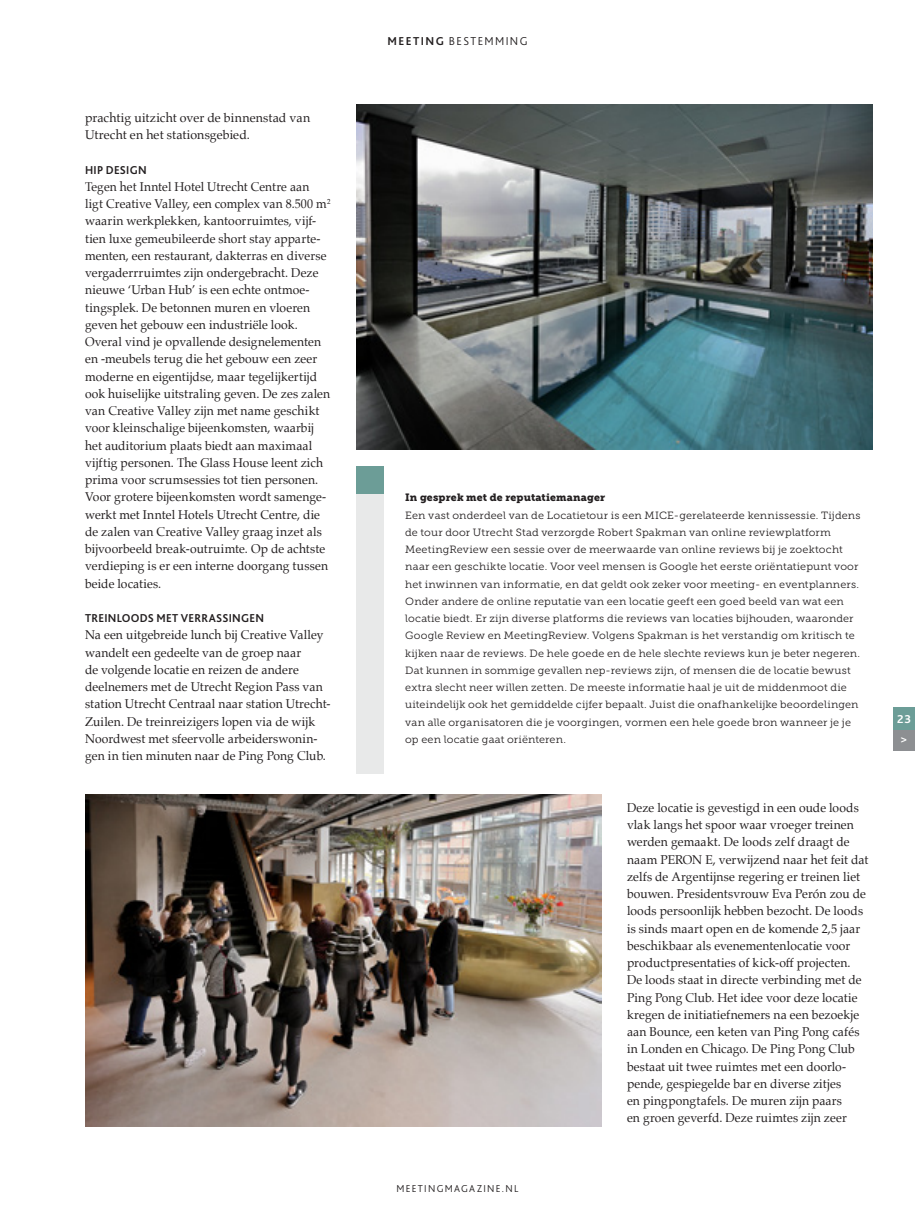
<style>
.page{position:relative;width:915px;height:1212px;background:#fff}
.page>*{position:absolute;margin:0;border:0;box-sizing:border-box;transform-origin:0 0}
.platte_tekst{font:12.75px/17.2px "Palatino";letter-spacing:.005em;color:#231f20;scale:.95 1}
.platte_tekst-2{font:12.75px/17.2px "Palatino";letter-spacing:.005em;color:#231f20;scale:.94 1}
.platte_tekst-3{font:12.75px/17.2px "Palatino";letter-spacing:.005em;color:#231f20}
.kop_alinea{font:700 12px "Bliss 2";letter-spacing:.025em;color:#231f20;scale:.95 1}
.kop_alinea-2{font:300 12px "Bliss 2";letter-spacing:.12em;color:#231f20}
.kop_alinea-3{font:700 12px "Bliss 2";color:#fff}
.platte_tekst_kader{font:10.5px/17.2px "Museo Slab 300";letter-spacing:.015em;color:#231f20}
.platte_tekst_kader-2{font:10.5px "Museo Slab 900";letter-spacing:.01em;color:#231f20}
.t1{font:300 10.5px "Bliss 2";letter-spacing:.125em;color:#231f20}
.s1{font-weight:700}
</style>
<div class="page">
<div style="left:356px;top:467px;width:27px;height:307px;background:#e8e9e9"></div>
<img style="left:356px;top:104px;width:516px;height:345px">
<img style="left:85px;top:794px;width:516px;height:333px">
<div style="left:356px;top:467px;width:27px;height:27px;background:#6c9d97"></div>
<div style="left:892px;top:728px;width:22px;height:22px;background:#8d8f92"></div>
<div style="left:892px;top:707px;width:22px;height:22px;background:#6c9d97"></div>
<p class="platte_tekst-3" style="left:85px;top:109px;width:226px">prachtig uitzicht over de binnenstad van<br>Utrecht en het stationsgebied.</p>
<p class="kop_alinea" style="left:85px;top:162px;width:66px">HIP DESIGN</p>
<p class="platte_tekst-2" style="left:85px;top:178px;width:262px">Tegen het Inntel Hotel Utrecht Centre aan ligt Creative Valley, een complex van 8.500 m<sup>2 </sup>waarin werkplekken, kantoorruimtes, vijf&shy;tien luxe gemeubileerde short stay apparte&shy;menten, een restaurant, dakterras en diverse vergaderrruimtes zijn ondergebracht. Deze nieuwe ‘Urban Hub’ is een echte ontmoe&shy;tingsplek. De betonnen muren en vloeren geven het gebouw een industriële look.<br>Overal vind je opvallende designelementen en -meubels terug die het gebouw een zeer moderne en eigentijdse, maar tegelijkertijd ook huiselijke uitstraling geven. De zes zalen van Creative Valley zijn met name geschikt voor kleinschalige bijeenkomsten, waarbij het auditorium plaats biedt aan maximaal vijftig personen. The Glass House leent zich prima voor scrumsessies tot tien personen.<br>Voor grotere bijeenkomsten wordt samenge&shy;werkt met Inntel Hotels Utrecht Centre, die de zalen van Creative Valley graag inzet als bijvoorbeeld break-outruimte. Op de achtste verdieping is er een interne doorgang tussen beide locaties.</p>
<p class="kop_alinea" style="left:85px;top:611px;width:190px">TREINLOODS MET VERRASSINGEN</p>
<p class="platte_tekst" style="left:85px;top:626px;width:260px">Na een uitgebreide lunch bij Creative Valley wandelt een gedeelte van de groep naar<br>de volgende locatie en reizen de andere deelnemers met de Utrecht Region Pass van station Utrecht Centraal naar station Utrecht-Zuilen. De treinreizigers lopen via de wijk Noordwest met sfeervolle arbeiderswonin&shy;gen in tien minuten naar de Ping Pong Club.</p>
<p class="kop_alinea-2" style="left:387px;top:33px;width:142px"><span class="s1">MEETING</span> BESTEMMING</p>
<p class="platte_tekst_kader-2" style="left:405px;top:491px;width:201px">In gesprek met de reputatiemanager</p>
<p class="platte_tekst_kader" style="left:405px;top:506px;width:456px">Een vast onderdeel van de Locatietour is een MICE-gerelateerde kennissessie. Tijdens de tour door Utrecht Stad verzorgde Robert Spakman van online reviewplatform MeetingReview een sessie over de meerwaarde van online reviews bij je zoektocht naar een geschikte locatie. Voor veel mensen is Google het eerste oriëntatiepunt voor het inwinnen van informatie, en dat geldt ook zeker voor meeting- en eventplanners.<br>Onder andere de online reputatie van een locatie geeft een goed beeld van wat een locatie biedt. Er zijn diverse platforms die reviews van locaties bijhouden, waaronder Google Review en MeetingReview. Volgens Spakman is het verstandig om kritisch te kijken naar de reviews. De hele goede en de hele slechte reviews kun je beter negeren.<br>Dat kunnen in sommige gevallen nep-reviews zijn, of mensen die de locatie bewust extra slecht neer willen zetten. De meeste informatie haal je uit de middenmoot die uiteindelijk ook het gemiddelde cijfer bepaalt. Juist die onafhankelijke beoordelingen van alle organisatoren die je voorgingen, vormen een hele goede bron wanneer je je op een locatie gaat oriënteren.</p>
<p class="t1" style="left:396px;top:1182px;width:123px">MEETINGMAGAZINE.NL</p>
<p class="platte_tekst" style="left:626px;top:799px;width:255px">Deze locatie is gevestigd in een oude loods vlak langs het spoor waar vroeger treinen werden gemaakt. De loods zelf draagt de naam PERON E, verwijzend naar het feit dat zelfs de Argentijnse regering er treinen liet bouwen. Presidentsvrouw Eva Perón zou de loods persoonlijk hebben bezocht. De loods is sinds maart open en de komende 2,5 jaar beschikbaar als evenementenlocatie voor productpresentaties of kick-off projecten.<br>De loods staat in directe verbinding met de Ping Pong Club. Het idee voor deze locatie kregen de initiatiefnemers na een bezoekje aan Bounce, een keten van Ping Pong cafés in Londen en Chicago. De Ping Pong Club bestaat uit twee ruimtes met een doorlo&shy;pende, gespiegelde bar en diverse zitjes<br>en pingpongtafels. De muren zijn paars<br>en groen geverfd. Deze ruimtes zijn zeer</p>
<p class="kop_alinea-3" style="left:896px;top:711px;width:16px">23</p>
<p class="kop_alinea-3" style="left:900px;top:732px;width:8px">&gt;</p>
</div>
